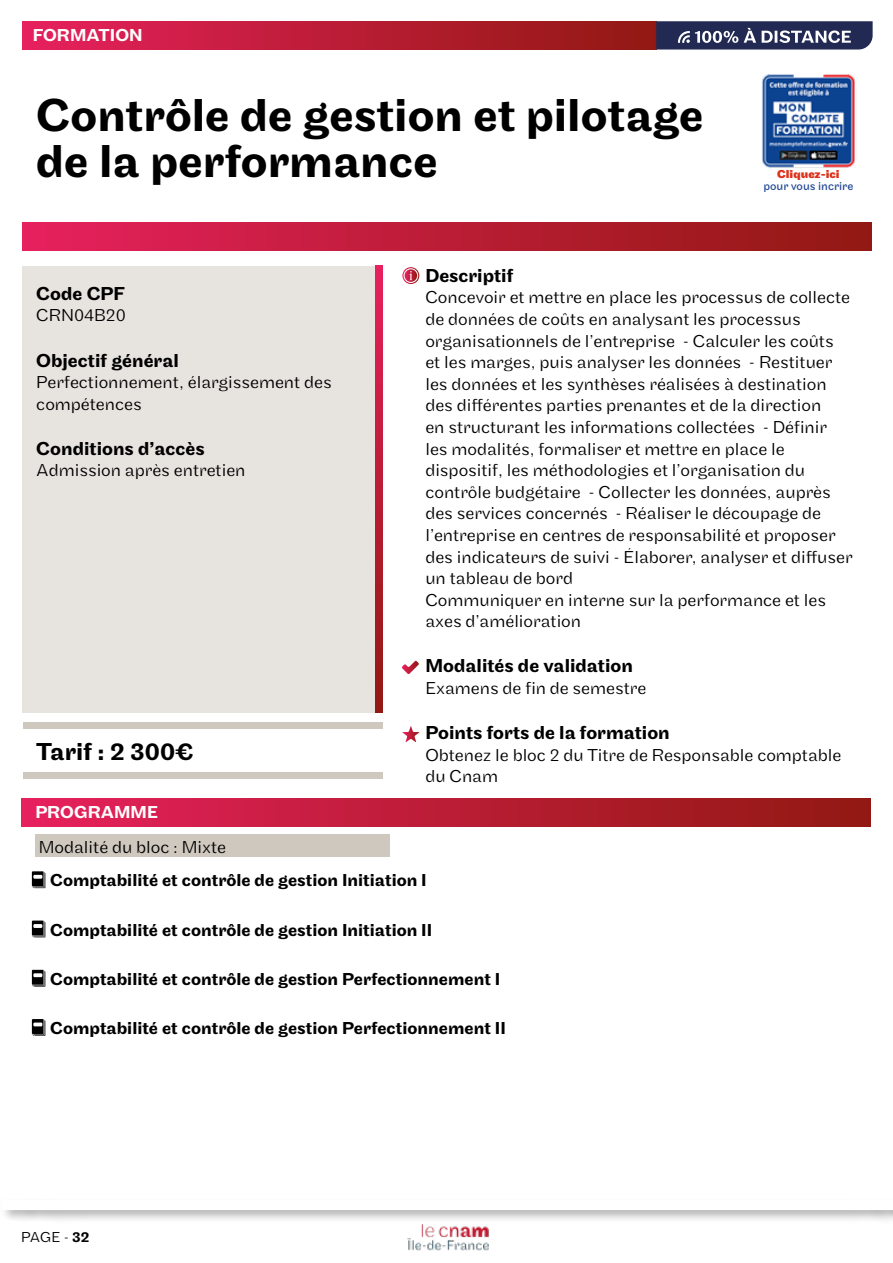
<style>
.page{position:relative;width:893px;height:1263px;background:#fff}
.page>*{position:absolute;margin:0;border:0;box-sizing:border-box;transform-origin:0 0}
.t1{font:500 48px/46.5px "Maple";color:#000}
.t2{font:500 25.5px "Maple";color:#000}
.t3{font:500 19.5px "Maple";color:#000}
.t4{font:300 18px/21.6px "Maple";color:#000}
.t5{font:500 18px "Maple";color:#000}
.t6{font:500 18px "Maple";color:#fff}
.t7{font:300 15px "Maple";color:#000}
.t8{font:12px "Maple";color:#1d4593}
.t9{font:700 12px "Maple";color:#de321b}
.s1{font-weight:500}
</style>
<div class="page">
<div style="left:0;top:1198px;width:893px;height:26px;background:#000;opacity:.32"></div>
<div style="left:2px;top:1200px;width:891px;height:9px;background:#fff"></div>
<img style="left:407px;top:1224px;width:81px;height:26px">
<div style="left:22px;top:222px;width:849px;height:28px;background:linear-gradient(to right,#e6215d,#911911)"></div>
<div style="left:22px;top:21px;width:634px;height:29px;background:linear-gradient(to right,#e6215d,#911911)"></div>
<div style="left:23px;top:722px;width:359px;height:6px;background:#cfc8bf"></div>
<div style="left:23px;top:772px;width:359px;height:6px;background:#cfc8bf"></div>
<svg style="left:375px;top:266px;width:8px;height:446px;background:#bb1c36"></svg>
<div style="left:23px;top:266px;width:352px;height:446px;background:#e7e3df"></div>
<svg style="left:402px;top:726px;width:17px;height:16px"></svg>
<svg style="left:402px;top:267px;width:17px;height:17px"></svg>
<div style="left:35px;top:834px;width:355px;height:23px;background:#cfc8bf"></div>
<div style="left:21px;top:798px;width:849px;height:29px;background:linear-gradient(to right,#e6215d,#911911)"></div>
<svg style="left:32px;top:871px;width:13px;height:17px"></svg>
<svg style="left:32px;top:920px;width:13px;height:17px"></svg>
<svg style="left:32px;top:970px;width:13px;height:17px"></svg>
<svg style="left:32px;top:1019px;width:13px;height:17px"></svg>
<svg style="left:402px;top:661px;width:17px;height:13px"></svg>
<svg style="left:656px;top:21px;width:217px;height:29px;background:#484f71"></svg>
<img style="left:762px;top:74px;width:93px;height:94px">
<p class="t6" style="left:33px;top:25px;width:111px">FORMATION</p>
<h1 class="t1" style="left:36px;top:93px;width:669px">Contrôle de gestion et pilotage de la performance</h1>
<p class="t9" style="left:777px;top:167px;width:64px">Cliquez-ici</p>
<p class="t8" style="left:763px;top:179px;width:91px">pour vous incrire</p>
<p class="t3" style="left:36px;top:282px;width:90px">Code CPF</p>
<p class="t4" style="left:36px;top:305px;width:91px">CRN04B20</p>
<p class="t3" style="left:36px;top:349px;width:144px">Objectif général</p>
<p class="t4" style="left:36px;top:371px;width:297px">Perfectionnement, élargissement des compétences</p>
<p class="t3" style="left:36px;top:437px;width:170px">Conditions d’accès</p>
<p class="t4" style="left:36px;top:460px;width:211px">Admission après entretien</p>
<h2 class="t2" style="left:36px;top:737px;width:159px">Tarif : 2 300€</h2>
<p class="t3" style="left:425px;top:264px;width:89px">Descriptif</p>
<p class="t4" style="left:425px;top:287px;width:429px">Concevoir et mettre en place les processus de collecte de données de coûts en analysant les processus organisationnels de l’entreprise - Calculer les coûts et les marges, puis analyser les données - Restituer les données et les synthèses réalisées à destination des différentes parties prenantes et de la direction<br>en structurant les informations collectées - Définir les modalités, formaliser et mettre en place le dispositif, les méthodologies et l’organisation du contrôle budgétaire - Collecter les données, auprès des services concernés - Réaliser le découpage de l’entreprise en centres de responsabilité et proposer des indicateurs de suivi - Élaborer, analyser et diffuser un tableau de bord<br>Communiquer en interne sur la performance et les axes d’amélioration</p>
<p class="t3" style="left:425px;top:655px;width:209px">Modalités de validation</p>
<p class="t4" style="left:425px;top:677px;width:222px">Examens de fin de semestre</p>
<p class="t3" style="left:425px;top:721px;width:246px">Points forts de la formation</p>
<p class="t4" style="left:425px;top:744px;width:417px">Obtenez le bloc 2 du Titre de Responsable comptable du Cnam</p>
<p class="t6" style="left:35px;top:802px;width:124px">PROGRAMME</p>
<p class="t4" style="left:39px;top:836px;width:189px">Modalité du bloc : Mixte</p>
<p class="t5" style="left:50px;top:870px;width:378px">Comptabilité et contrôle de gestion Initiation I</p>
<p class="t5" style="left:50px;top:919px;width:384px">Comptabilité et contrôle de gestion Initiation II</p>
<p class="t5" style="left:50px;top:968px;width:452px">Comptabilité et contrôle de gestion Perfectionnement I</p>
<p class="t5" style="left:50px;top:1018px;width:457px">Comptabilité et contrôle de gestion Perfectionnement II</p>
<p class="t7" style="left:21px;top:1229px;width:69px">PAGE - <span class="s1">32</span></p>
</div>
